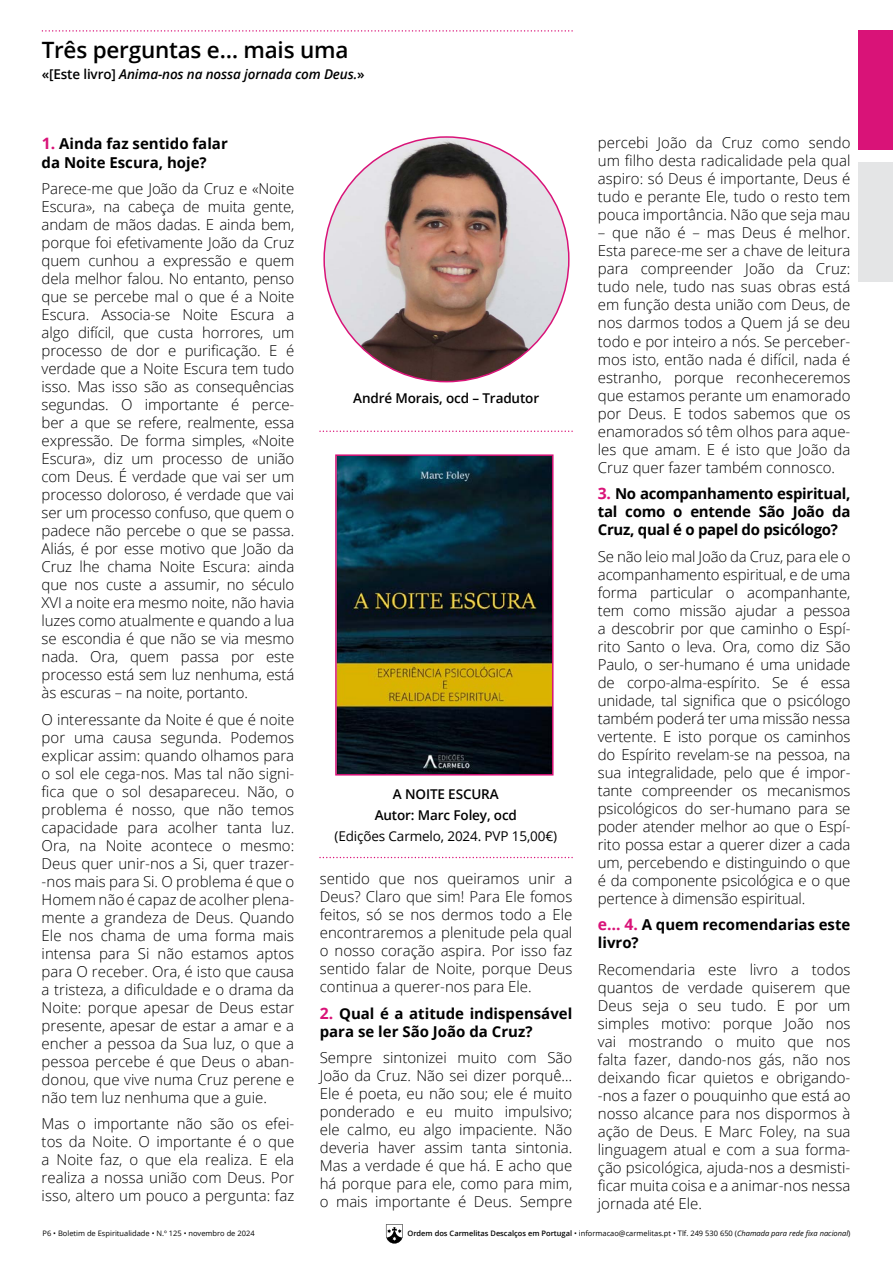
<style>
.page{position:relative;width:893px;height:1263px;background:#fff}
.page>*{position:absolute;margin:0;border:0;box-sizing:border-box;transform-origin:0 0}
.t1{font:600 22.5px "Open Sans";letter-spacing:-.01em;color:#000}
.t2{font:300 15px/18px "Open Sans";color:#000;text-align:justify}
.t3{font:700 15px/18px "Open Sans";color:#000}
.t4{font:600 13.5px/21px "Open Sans";letter-spacing:-.01em;color:#000;text-align:center}
.t5{font:italic 600 13.5px "Open Sans";letter-spacing:-.01em;color:#000}
.t6{font:13.5px "Open Sans";letter-spacing:-.01em;color:#000}
.t7{font:7.5px "Open Sans";color:#000}
.s1{font-style:normal}
.s2{font-size:15.75px;color:#d91378}
.s3{font-weight:600}
.s4{font-style:italic}
</style>
<div class="page">
<svg style="left:386px;top:1224px;width:17px;height:19px"></svg>
<svg style="left:42px;top:30px;width:531px;height:2px"></svg>
<svg style="left:320px;top:430px;width:253px;height:2px"></svg>
<svg style="left:320px;top:857px;width:253px;height:1px"></svg>
<img style="left:324px;top:137px;width:245px;height:245px;border-radius:122px">
<img style="left:338px;top:457px;width:213px;height:315px">
<div style="left:335px;top:454px;width:219px;height:321px;border:2px solid #d91378"></div>
<div style="left:859px;top:30px;width:34px;height:119px;background:#d91378"></div>
<div style="left:859px;top:162px;width:34px;height:119px;background:#e4e5e6"></div>
<h1 class="t1" style="left:42px;top:35px;width:308px">Três perguntas e… mais uma</h1>
<p class="t5" style="left:42px;top:65px;width:325px"><span class="s1">«[Este livro]</span> Anima-nos na nossa jornada com Deus.<span class="s1">»</span></p>
<p class="t3" style="left:42px;top:134px;width:188px;line-height:18.8px"><span class="s2">1.</span> Ainda faz sentido falar da Noite Escura, hoje?</p>
<p class="t2" style="left:42px;top:179px;width:254px">Parece-me que João da Cruz e «Noite Escura», na cabeça de muita gente, andam de mãos dadas. E ainda bem, porque foi efetivamente João da Cruz quem cunhou a expressão e quem dela melhor falou. No entanto, penso que se percebe mal o que é a Noite Escura. Associa-se Noite Escura a algo difícil, que custa horrores, um processo de dor e purificação. E é verdade que a Noite Escura tem tudo isso. Mas isso são as consequências segundas. O importante é perce&shy;ber a que se refere, realmente, essa expressão. De forma simples, «Noite Escura», diz um processo de união com Deus. É verdade que vai ser um processo doloroso, é verdade que vai ser um processo confuso, que quem o padece não percebe o que se passa.<br>Aliás, é por esse motivo que João da Cruz lhe chama Noite Escura: ainda que nos custe a assumir, no século XVI a noite era mesmo noite, não havia luzes como atualmente e quando a lua se escondia é que não se via mesmo nada. Ora, quem passa por este processo está sem luz nenhuma, está às escuras – na noite, portanto.</p>
<p class="t2" style="left:42px;top:710px;width:254px">O interessante da Noite é que é noite por uma causa segunda. Podemos explicar assim: quando olhamos para o sol ele cega-nos. Mas tal não signi&shy;fica que o sol desapareceu. Não, o problema é nosso, que não temos capacidade para acolher tanta luz.<br>Ora, na Noite acontece o mesmo:<br>Deus quer unir-nos a Si, quer trazer--nos mais para Si. O problema é que o Homem não é capaz de acolher plena&shy;mente a grandeza de Deus. Quando Ele nos chama de uma forma mais intensa para Si não estamos aptos para O receber. Ora, é isto que causa a tristeza, a dificuldade e o drama da Noite: porque apesar de Deus estar presente, apesar de estar a amar e a encher a pessoa da Sua luz, o que a pessoa percebe é que Deus o aban&shy;donou, que vive numa Cruz perene e não tem luz nenhuma que a guie.</p>
<p class="t2" style="left:42px;top:1114px;width:254px">Mas o importante não são os efei&shy;tos da Noite. O importante é o que a Noite faz, o que ela realiza. E ela realiza a nossa união com Deus. Por isso, altero um pouco a pergunta: faz</p>
<p class="t4" style="left:353px;top:387px;width:187px">André Morais, ocd – Tradutor</p>
<p class="t4" style="left:375px;top:783px;width:144px">A NOITE ESCURA<br>Autor: Marc Foley, ocd</p>
<p class="t6" style="left:334px;top:826px;width:224px">(Edições Carmelo, 2024. PVP 15,00€)</p>
<p class="t2" style="left:320px;top:869px;width:254px">sentido que nos queiramos unir a Deus? Claro que sim! Para Ele fomos feitos, só se nos dermos todo a Ele encontraremos a plenitude pela qual o nosso coração aspira. Por isso faz sentido falar de Noite, porque Deus continua a querer-nos para Ele.</p>
<p class="t3" style="left:320px;top:1004px;width:254px"><span class="s2">2.</span> Qual é a atitude indispensável para se ler São João da Cruz?</p>
<p class="t2" style="left:320px;top:1048px;width:254px">Sempre sintonizei muito com São João da Cruz. Não sei dizer porquê… Ele é poeta, eu não sou; ele é muito ponderado e eu muito impulsivo; ele calmo, eu algo impaciente. Não deveria haver assim tanta sintonia.<br>Mas a verdade é que há. E acho que há porque para ele, como para mim, o mais importante é Deus. Sempre</p>
<p class="t2" style="left:598px;top:134px;width:254px">percebi João da Cruz como sendo um filho desta radicalidade pela qual aspiro: só Deus é importante, Deus é tudo e perante Ele, tudo o resto tem pouca importância. Não que seja mau</p>
<p class="t2" style="left:598px;top:224px;width:254px">– que não é – mas Deus é melhor.<br>Esta parece-me ser a chave de leitura para compreender João da Cruz: tudo nele, tudo nas suas obras está em função desta união com Deus, de nos darmos todos a Quem já se deu todo e por inteiro a nós. Se perceber&shy;mos isto, então nada é difícil, nada é estranho, porque reconheceremos que estamos perante um enamorado por Deus. E todos sabemos que os enamorados só têm olhos para aque&shy;les que amam. E é isto que João da Cruz quer fazer também connosco.</p>
<p class="t3" style="left:598px;top:484px;width:254px;text-align:justify"><span class="s2">3.</span> No acompanhamento espiritual, tal como o entende São João da Cruz, qual é o papel do psicólogo?</p>
<p class="t2" style="left:598px;top:547px;width:254px">Se não leio mal João da Cruz, para ele o acompanhamento espiritual, e de uma forma particular o acompanhante, tem como missão ajudar a pessoa a descobrir por que caminho o Espí&shy;rito Santo o leva. Ora, como diz São Paulo, o ser-humano é uma unidade de corpo-alma-espírito. Se é essa unidade, tal significa que o psicólogo também poderá ter uma missão nessa vertente. E isto porque os caminhos do Espírito revelam-se na pessoa, na sua integralidade, pelo que é impor&shy;tante compreender os mecanismos psicológicos do ser-humano para se poder atender melhor ao que o Espí&shy;rito possa estar a querer dizer a cada um, percebendo e distinguindo o que é da componente psicológica e o que pertence à dimensão espiritual.</p>
<p class="t3" style="left:598px;top:915px;width:254px"><span class="s2">e… 4.</span> A quem recomendarias este livro?</p>
<p class="t2" style="left:598px;top:960px;width:254px">Recomendaria este livro a todos quantos de verdade quiserem que Deus seja o seu tudo. E por um simples motivo: porque João nos vai mostrando o muito que nos falta fazer, dando-nos gás, não nos deixando ficar quietos e obrigando--nos a fazer o pouquinho que está ao nosso alcance para nos dispormos à ação de Deus. E Marc Foley, na sua linguagem atual e com a sua forma&shy;ção psicológica, ajuda-nos a desmisti&shy;ficar muita coisa e a animar-nos nessa jornada até Ele.</p>
<p class="t7" style="left:43px;top:1228px;width:214px">P6 • Boletim de Espiritualidade • N.º 125 • novembro de 2024</p>
<p class="t7" style="left:407px;top:1228px;width:444px"><span class="s3">Ordem dos Carmelitas Descalços em Portugal</span> • informacao@carmelitas.pt • Tlf. 249 530 650 (<span class="s4">Chamada para rede fixa nacional</span>)</p>
</div>
